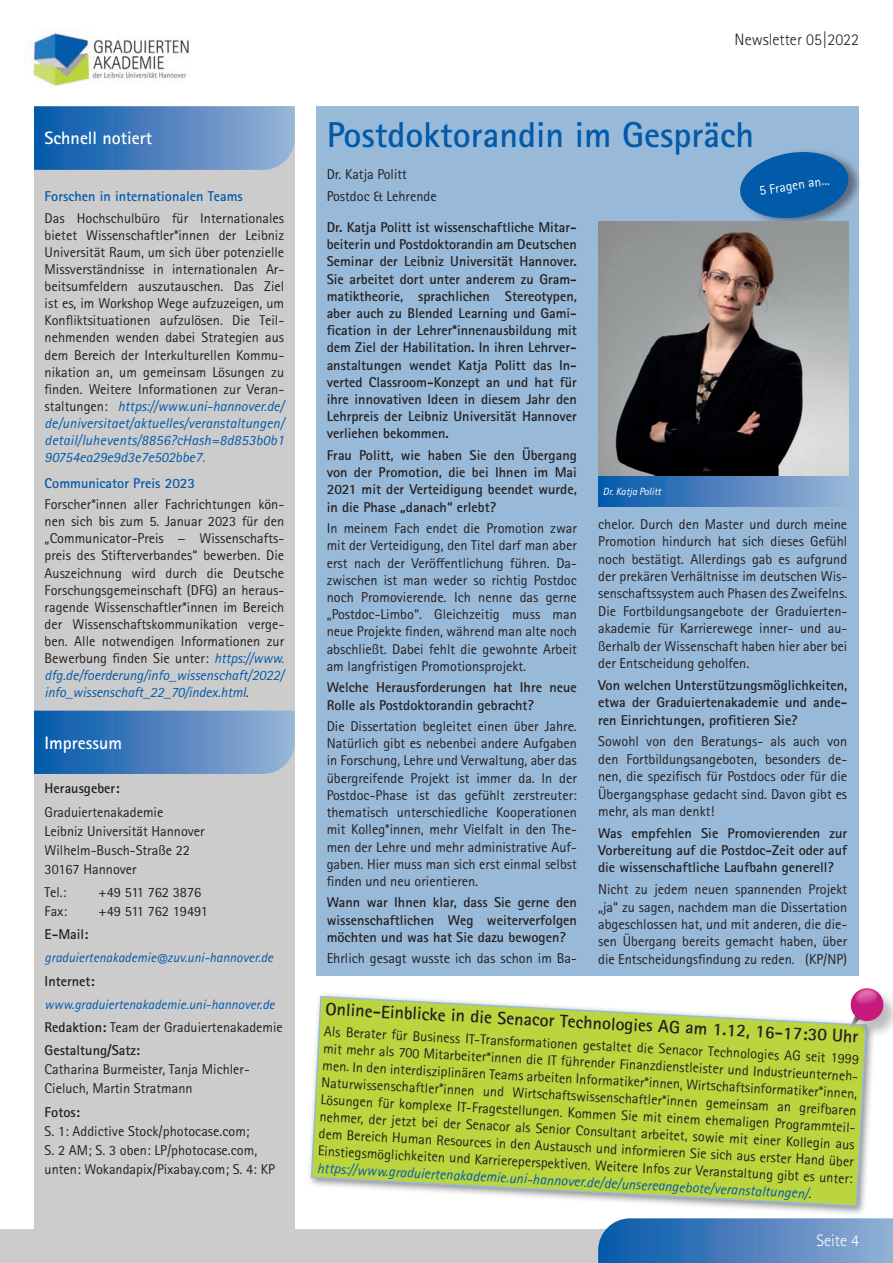
<style>
.page{position:relative;width:893px;height:1263px;background:#fff}
.page>*{position:absolute;margin:0;border:0;box-sizing:border-box;transform-origin:0 0}
.t1{font:700 36px "Rotis Sans Serif Std";color:#015aaa}
.t2{font:700 18px "Rotis Sans Serif Std";color:#231f20}
.t3{font:700 18px "Rotis Sans Serif Std";color:#fff}
.t4{font:300 16.5px "Rotis Sans Serif Std";color:#231f20}
.t5{font:300 16.5px "Rotis Sans Serif Std";color:#fff}
.t6{font:14.25px/17.1px "Rotis Sans Serif Std";color:#231f20;text-align:justify}
.t7{font:700 14.25px/17.2px "Rotis Sans Serif Std";color:#231f20;text-align:justify}
.t8{font:700 14.25px "Rotis Sans Serif Std";color:#015aaa}
.t9{font:italic 13.5px "Rotis Sans Serif Std";color:#015aaa}
.t10{font:13.5px "Rotis Sans Serif Std";color:#fff}
.t11{font:italic 10.5px "Rotis Sans Serif Std";color:#fff}
.s1{font-style:italic;color:#015aaa}
.s2{font-weight:400}
</style>
<div class="page">
<div style="left:0;top:1229px;width:893px;height:34px;background:#ccc"></div>
<img style="left:27px;top:30px;width:162px;height:58px">
<svg style="left:598px;top:1218px;width:295px;height:45px;background:#5185c0"></svg>
<div style="left:34px;top:106px;width:261px;height:1123px;background:#ccc"></div>
<div style="left:316px;top:106px;width:543px;height:869px;background:#99b9d8"></div>
<div style="left:307px;top:992px;width:570px;height:224px;background:#231f20;opacity:.5"></div>
<svg style="left:310px;top:995px;width:557px;height:212px;background:#c3d85b"></svg>
<div style="left:851px;top:988px;width:42px;height:51px;background:#231f20;opacity:.3"></div>
<svg style="left:848px;top:988px;width:37px;height:40px"></svg>
<svg style="left:34px;top:711px;width:261px;height:63px;background:#5084bf"></svg>
<svg style="left:34px;top:106px;width:261px;height:64px;background:#5084bf"></svg>
<div style="left:740px;top:147px;width:124px;height:82px;background:#231f20;opacity:.5"></div>
<svg style="left:738px;top:148px;width:113px;height:74px"></svg>
<img style="left:598px;top:222px;width:251px;height:254px">
<div style="left:598px;top:476px;width:251px;height:30px;background:linear-gradient(to right,#0355a9,#9bb2d6)"></div>
<p class="t4" style="left:735px;top:30px;width:126px">Newsletter 05|2022</p>
<p class="t3" style="left:45px;top:127px;width:109px">Schnell notiert</p>
<h1 class="t1" style="left:327px;top:113px;width:429px">Postdoktorandin im Gespräch</h1>
<p class="t8" style="left:45px;top:188px;width:200px">Forschen in internationalen Teams</p>
<p class="t6" style="left:45px;top:209px;width:241px">Das Hochschulbüro für Internationales bietet Wissenschaftler*innen der Leibniz Universität Raum, um sich über potenzielle Missverständnisse in internationalen Ar&shy;beitsumfeldern auszutauschen. Das Ziel ist es, im Workshop Wege aufzuzeigen, um Konfliktsituationen aufzulösen. Die Teil&shy;nehmenden wenden dabei Strategien aus dem Bereich der Interkulturellen Kommu&shy;nikation an, um gemeinsam Lösungen zu finden. Weitere Informationen zur Veran&shy;staltungen: <span class="s1">https://www.uni-hannover.de/ de/universitaet/aktuelles/veranstaltungen/ detail/luhevents/8856?cHash=8d853b0b1<br>90754ea29e9d3e7e502bbe7.</span></p>
<p class="t8" style="left:45px;top:474px;width:152px">Communicator Preis 2023</p>
<p class="t6" style="left:45px;top:496px;width:241px">Forscher*innen aller Fachrichtungen kön&shy;nen sich bis zum 5. Januar 2023 für den „Communicator-Preis − Wissenschafts&shy;preis des Stifterverbandes“ bewerben. Die Auszeichnung wird durch die Deutsche Forschungsgemeinschaft (DFG) an heraus&shy;ragende Wissenschaftler*innen im Bereich der Wissenschaftskommunikation verge&shy;ben. Alle notwendigen Informationen zur Bewerbung finden Sie unter: <span class="s1">https://www. dfg.de/foerderung/info_wissenschaft/2022/ info_wissenschaft_22_70/index.html</span>.</p>
<p class="t3" style="left:45px;top:731px;width:79px">Impressum</p>
<p class="t7" style="left:45px;top:780px;width:76px">Herausgeber:</p>
<p class="t6" style="left:45px;top:802px;width:162px;line-height:19px;text-align:left">Graduiertenakademie<br>Leibniz Universität Hannover<br>Wilhelm-Busch-Straße 22<br>30167 Hannover</p>
<p class="t6" style="left:45px;top:884px;width:23px">Tel.:</p>
<p class="t6" style="left:99px;top:884px;width:104px">+49 511 762 3876</p>
<p class="t6" style="left:45px;top:903px;width:24px">Fax:</p>
<p class="t6" style="left:99px;top:903px;width:111px">+49 511 762 19491</p>
<p class="t7" style="left:45px;top:925px;width:45px">E-Mail:</p>
<p class="t9" style="left:45px;top:950px;width:230px">graduiertenakademie@zuv.uni-hannover.de</p>
<p class="t7" style="left:45px;top:972px;width:52px">Internet:</p>
<p class="t9" style="left:45px;top:996px;width:232px">www.graduiertenakademie.uni-hannover.de</p>
<p class="t7" style="left:45px;top:1015px;width:240px;line-height:23.2px">Redaktion: <span class="s2">Team der Graduiertenakademie<br></span>Gestaltung/Satz:</p>
<p class="t6" style="left:45px;top:1060px;width:207px;line-height:19px">Catharina Burmeister, Tanja Michler-<br>Cieluch, Martin Stratmann</p>
<p class="t7" style="left:45px;top:1103px;width:37px">Fotos:</p>
<p class="t6" style="left:45px;top:1121px;width:232px;line-height:19px;text-align:left">S. 1: Addictive Stock/photocase.com;<br>S. 2 AM; S. 3 oben: LP/photocase.com, unten: Wokandapix/Pixabay.com; S. 4: KP</p>
<p class="t6" style="left:327px;top:164px;width:111px;line-height:21.3px">Dr. Katja Politt<br>Postdoc &amp; Lehrende</p>
<p class="t10" style="left:758px;top:183px;width:72px;rotate:-9deg">5 Fragen an...</p>
<p class="t7" style="left:327px;top:218px;width:252px">Dr. Katja Politt ist wissenschaftliche Mitar&shy;beiterin und Postdoktorandin am Deutschen Seminar der Leibniz Universität Hannover.<br>Sie arbeitet dort unter anderem zu Gram&shy;matiktheorie, sprachlichen Stereotypen, aber auch zu Blended Learning und Gami&shy;fication in der Lehrer*innenausbildung mit dem Ziel der Habilitation. In ihren Lehrver&shy;anstaltungen wendet Katja Politt das In&shy;verted Classroom-Konzept an und hat für ihre innovativen Ideen in diesem Jahr den Lehrpreis der Leibniz Universität Hannover verliehen bekommen.</p>
<p class="t7" style="left:327px;top:446px;width:252px">Frau Politt, wie haben Sie den Übergang von der Promotion, die bei Ihnen im Mai 2021 mit der Verteidigung beendet wurde, in die Phase „danach“ erlebt?</p>
<p class="t6" style="left:327px;top:520px;width:252px">In meinem Fach endet die Promotion zwar mit der Verteidigung, den Titel darf man aber erst nach der Veröffentlichung führen. Da&shy;zwischen ist man weder so richtig Postdoc noch Promovierende. Ich nenne das gerne „Postdoc-Limbo“. Gleichzeitig muss man neue Projekte finden, während man alte noch abschließt. Dabei fehlt die gewohnte Arbeit am langfristigen Promotionsprojekt.</p>
<p class="t7" style="left:327px;top:679px;width:252px">Welche Herausforderungen hat Ihre neue<br>Rolle als Postdoktorandin gebracht?</p>
<p class="t6" style="left:327px;top:718px;width:252px">Die Dissertation begleitet einen über Jahre.<br>Natürlich gibt es nebenbei andere Aufgaben in Forschung, Lehre und Verwaltung, aber das übergreifende Projekt ist immer da. In der Postdoc-Phase ist das gefühlt zerstreuter: thematisch unterschiedliche Kooperationen mit Kolleg*innen, mehr Vielfalt in den The&shy;men der Lehre und mehr administrative Auf&shy;gaben. Hier muss man sich erst einmal selbst finden und neu orientieren.</p>
<p class="t7" style="left:327px;top:894px;width:252px">Wann war Ihnen klar, dass Sie gerne den wissenschaftlichen Weg weiterverfolgen möchten und was hat Sie dazu bewogen?</p>
<p class="t6" style="left:327px;top:950px;width:252px">Ehrlich gesagt wusste ich das schon im Ba-</p>
<p class="t11" style="left:603px;top:485px;width:60px">Dr. Katja Politt</p>
<p class="t6" style="left:598px;top:515px;width:251px">chelor. Durch den Master und durch meine Promotion hindurch hat sich dieses Gefühl noch bestätigt. Allerdings gab es aufgrund der prekären Verhältnisse im deutschen Wis&shy;senschaftssystem auch Phasen des Zweifelns.<br>Die Fortbildungsangebote der Graduierten&shy;akademie für Karrierewege inner- und au&shy;ßerhalb der Wissenschaft haben hier aber bei der Entscheidung geholfen.</p>
<p class="t7" style="left:598px;top:676px;width:251px">Von welchen Unterstützungsmöglichkeiten, etwa der Graduiertenakademie und ande&shy;ren Einrichtungen, profitieren Sie?</p>
<p class="t6" style="left:598px;top:733px;width:251px">Sowohl von den Beratungs- als auch von den Fortbildungsangeboten, besonders de&shy;nen, die spezifisch für Postdocs oder für die Übergangsphase gedacht sind. Davon gibt es mehr, als man denkt!</p>
<p class="t7" style="left:598px;top:824px;width:251px">Was empfehlen Sie Promovierenden zur Vorbereitung auf die Postdoc-Zeit oder auf die wissenschaftliche Laufbahn generell?</p>
<p class="t6" style="left:598px;top:881px;width:251px">Nicht zu jedem neuen spannenden Projekt „ja“ zu sagen, nachdem man die Dissertation abgeschlossen hat, und mit anderen, die die&shy;sen Übergang bereits gemacht haben, über die Entscheidungsfindung zu reden. (KP/NP)</p>
<p class="t2" style="left:326px;top:997px;width:535px;rotate:3deg">Online-Einblicke in die Senacor Technologies AG am 1.12, 16-17:30 Uhr</p>
<p class="t6" style="left:325px;top:1023px;width:538px;rotate:3deg">Als Berater für Business IT-Transformationen gestaltet die Senacor Technologies AG seit 1999 mit mehr als 700 Mitarbeiter*innen die IT führender Finanzdienstleister und Industrieunterneh&shy;men. In den interdisziplinären Teams arbeiten Informatiker*innen, Wirtschaftsinformatiker*innen, Naturwissenschaftler*innen und Wirtschaftswissenschaftler*innen gemeinsam an greifbaren Lösungen für komplexe IT-Fragestellungen. Kommen Sie mit einem ehemaligen Programmteil&shy;nehmer, der jetzt bei der Senacor als Senior Consultant arbeitet, sowie mit einer Kollegin aus dem Bereich Human Resources in den Austausch und informieren Sie sich aus erster Hand über Einstiegsmöglichkeiten und Karriereperspektiven. Weitere Infos zur Veranstaltung gibt es unter: <span class="s1">https://www.graduiertenakademie.uni-hannover.de/de/unsereangebote/veranstaltungen/</span>.</p>
<p class="t5" style="left:816px;top:1231px;width:44px">Seite 4</p>
</div>
